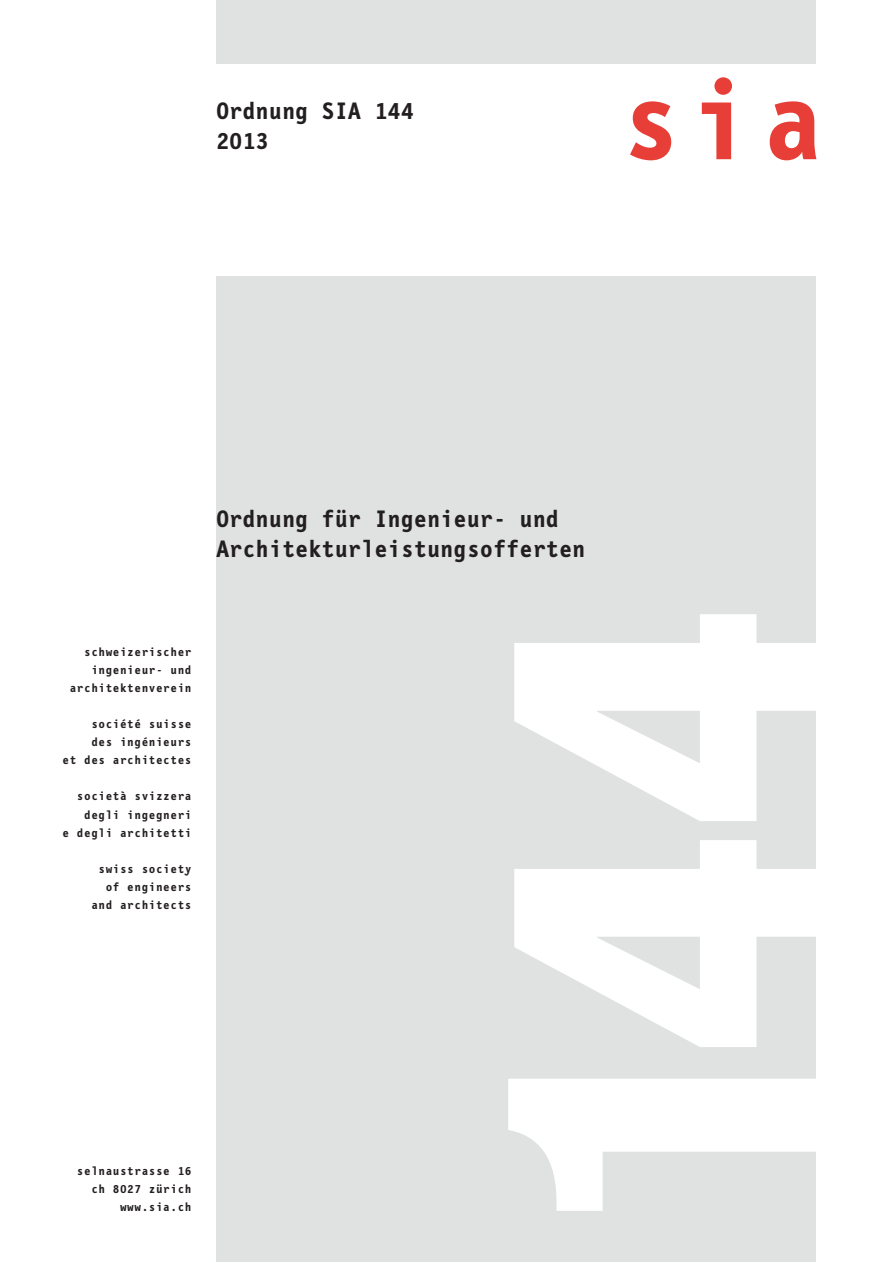
<style>
.page{position:relative;width:893px;height:1263px;background:#fff}
.page>*{position:absolute;margin:0;border:0;box-sizing:border-box;transform-origin:0 0}
.t1{font:800 condensed 434.7px "Helvetica Neue";color:#fff}
.t2{font:700 113.1px "Letter Gothic";color:#e73f38}
.t3{font:700 24px/29.7px "Letter Gothic";letter-spacing:.05em;color:#231f20}
.t4{font:700 12px/18px "Letter Gothic";letter-spacing:.1em;color:#231f20;text-align:right}
</style>
<div class="page">
<div style="left:217px;top:277px;width:599px;height:985px;background:#e0e2e1"></div>
<div style="left:217px;top:0;width:599px;height:64px;background:#e0e2e1"></div>
<h3 class="t3" style="left:217px;top:98px;width:198px">Ordnung SIA 144<br>2013</h3>
<h2 class="t2" style="left:622px;top:75px;width:201px">sia</h2>
<p class="t4" style="left:70px;top:644px;width:123px">schweizerischer ingenieur- und architektenverein</p>
<p class="t4" style="left:63px;top:716px;width:130px">société suisse<br>des ingénieurs<br>et des architectes</p>
<p class="t4" style="left:63px;top:788px;width:130px">società svizzera degli ingegneri<br>e degli architetti</p>
<p class="t4" style="left:92px;top:860px;width:101px">swiss society of engineers and architects</p>
<p class="t4" style="left:77px;top:1163px;width:115px">selnaustrasse 16 ch 8027 zürich www.sia.ch</p>
<h3 class="t3" style="left:217px;top:506px;width:370px">Ordnung für Ingenieur- und<br>Architekturleistungsofferten</h3>
<h1 class="t1" style="left:506px;top:1237px;width:634px;rotate:-90deg">144</h1>
</div>
